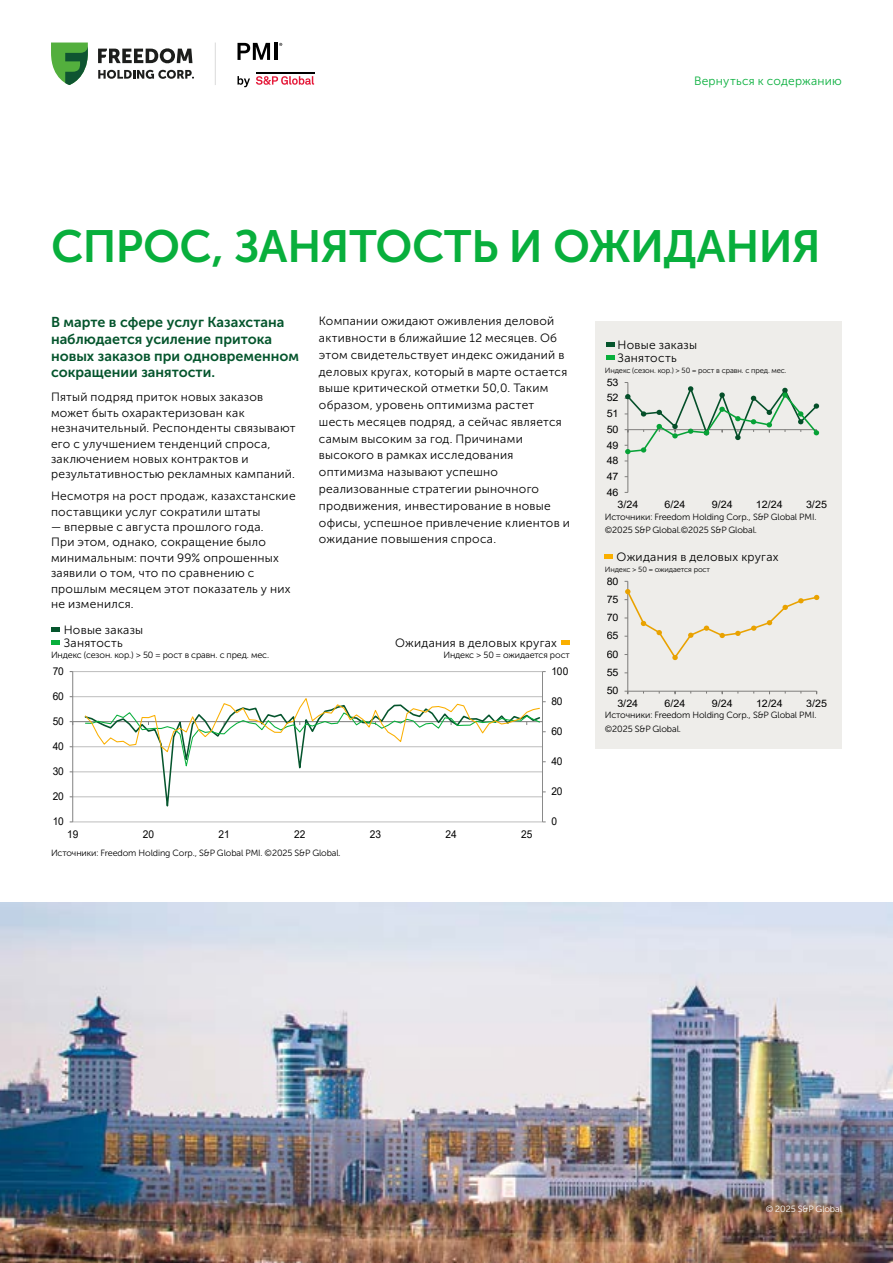
<style>
.page{position:relative;width:893px;height:1263px;background:#fff}
.page>*{position:absolute;margin:0;border:0;box-sizing:border-box;transform-origin:0 0}
.t1{font:45px "Museo Sans Cyrl 700";letter-spacing:-.01em;color:#08af3c}
.t2{font:14.25px/17px "Museo Sans Cyrl 700";color:#05552d}
.t3{font:12px/16.8px "Museo Sans Cyrl 300";letter-spacing:.02em;color:#000}
.t4{font:12px "Museo Sans Cyrl 300";letter-spacing:.02em;color:#08af3c}
.t5{font:10.8px "Arial";color:#000;scale:.94 1}
.t6{font:10.35px "Arial";color:#000;scale:1.04 1}
.t7{font:10.2px "Arial";color:#000;scale:1.05 1}
.t8{font:9px/13.2px "Museo Sans Cyrl 300";letter-spacing:-.01em;color:#000}
.t9{font:9px "Museo Sans Cyrl 300";letter-spacing:-.01em;color:#fff}
.t10{font:7.5px "Museo Sans Cyrl 300";letter-spacing:-.01em;color:#000}
</style>
<div class="page">
<svg style="left:237px;top:76px;width:13px;height:11px"></svg>
<svg style="left:256px;top:76px;width:58px;height:9px"></svg>
<hr style="left:256px;top:72px;width:58px;height:2px;background:#000">
<svg style="left:237px;top:43px;width:33px;height:17px"></svg>
<hr style="left:274px;top:43px;width:3px;height:17px;background:#000">
<svg style="left:98px;top:48px;width:96px;height:31px"></svg>
<svg style="left:51px;top:43px;width:37px;height:42px"></svg>
<hr style="left:215px;top:43px;width:1px;height:42px;background:#dadada">
<div style="left:595px;top:321px;width:247px;height:428px;background:#eeedea"></div>
<hr style="left:627px;top:382px;width:1px;height:110px;background:#868686">
<svg style="left:625px;top:382px;width:194px;height:72px"></svg>
<svg style="left:606px;top:343px;width:8px;height:4px"></svg>
<div style="left:606px;top:355px;width:8px;height:5px;background:#08af3c"></div>
<svg style="left:561px;top:640px;width:9px;height:4px"></svg>
<hr style="left:73px;top:822px;width:469px;height:1px;background:#bfbfbf">
<hr style="left:73px;top:796px;width:469px;height:1px;background:#bfbfbf">
<hr style="left:73px;top:771px;width:469px;height:1px;background:#bfbfbf">
<hr style="left:73px;top:746px;width:469px;height:1px;background:#bfbfbf">
<hr style="left:73px;top:696px;width:469px;height:1px;background:#bfbfbf">
<hr style="left:73px;top:671px;width:469px;height:1px;background:#bfbfbf">
<hr style="left:542px;top:671px;width:1px;height:151px;background:#868686">
<hr style="left:72px;top:671px;width:1px;height:151px;background:#7f7f7f">
<hr style="left:73px;top:721px;width:469px;height:1px;background:#7f7f7f">
<svg style="left:84px;top:771px;width:457px;height:51px"></svg>
<svg style="left:84px;top:697px;width:462px;height:74px"></svg>
<svg style="left:51px;top:640px;width:9px;height:4px"></svg>
<img style="left:0;top:902px;width:893px;height:361px">
<svg style="left:51px;top:627px;width:9px;height:4px"></svg>
<hr style="left:627px;top:581px;width:1px;height:110px;background:#868686">
<hr style="left:628px;top:691px;width:189px;height:1px;background:#868686">
<svg style="left:625px;top:589px;width:194px;height:71px"></svg>
<svg style="left:604px;top:554px;width:8px;height:4px"></svg>
<p class="t4" style="left:694px;top:74px;width:149px">Вернуться к содержанию</p>
<h1 class="t1" style="left:51px;top:221px;width:771px">СПРОС, ЗАНЯТОСТЬ И ОЖИДАНИЯ</h1>
<p class="t2" style="left:51px;top:313px;width:250px">В марте в сфере услуг Казахстана наблюдается усиление притока новых заказов при одновременном сокращении занятости.</p>
<p class="t3" style="left:51px;top:390px;width:246px;line-height:15.5px">Пятый подряд приток новых заказов может быть охарактеризован как незначительный. Респонденты связывают его с улучшением тенденций спроса, заключением новых контрактов и результативностью рекламных кампаний.</p>
<p class="t3" style="left:51px;top:488px;width:246px;line-height:15.5px">Несмотря на рост продаж, казахстанские поставщики услуг сократили штаты</p>
<p class="t3" style="left:51px;top:519px;width:241px;line-height:15.5px">— впервые с августа прошлого года.<br>При этом, однако, сокращение было минимальным: почти 99% опрошенных заявили о том, что по сравнению с прошлым месяцем этот показатель у них не изменился.</p>
<p class="t3" style="left:64px;top:621px;width:81px">Новые заказы</p>
<p class="t3" style="left:64px;top:634px;width:61px">Занятость</p>
<p class="t3" style="left:319px;top:313px;width:252px">Компании ожидают оживления деловой активности в ближайшие 12 месяцев. Об этом свидетельствует индекс ожиданий в деловых кругах, который в марте остается выше критической отметки 50,0. Таким образом, уровень оптимизма растет шесть месяцев подряд, а сейчас является самым высоким за год. Причинами высокого в рамках исследования оптимизма называют успешно реализованные стратегии рыночного продвижения, инвестирование в новые офисы, успешное привлечение клиентов и ожидание повышения спроса.</p>
<p class="t3" style="left:395px;top:634px;width:164px">Ожидания в деловых кругах</p>
<p class="t8" style="left:51px;top:649px;width:220px">Индекс (сезон. кор.) &gt; 50 = рост в сравн. с пред. мес.</p>
<p class="t8" style="left:443px;top:649px;width:128px">Индекс &gt; 50 = ожидается рост</p>
<p class="t5" style="left:53px;top:664px;width:13px">70</p>
<p class="t5" style="left:53px;top:689px;width:13px">60</p>
<p class="t5" style="left:53px;top:714px;width:13px">50</p>
<p class="t5" style="left:53px;top:739px;width:13px">40</p>
<p class="t5" style="left:53px;top:764px;width:13px">30</p>
<p class="t5" style="left:53px;top:789px;width:13px">20</p>
<p class="t5" style="left:53px;top:814px;width:13px">10</p>
<p class="t5" style="left:67px;top:827px;width:13px">19</p>
<p class="t5" style="left:143px;top:827px;width:13px">20</p>
<p class="t5" style="left:218px;top:827px;width:13px">21</p>
<p class="t5" style="left:294px;top:827px;width:13px">22</p>
<p class="t5" style="left:370px;top:827px;width:13px">23</p>
<p class="t5" style="left:445px;top:827px;width:13px">24</p>
<p class="t5" style="left:521px;top:827px;width:13px">25</p>
<p class="t8" style="left:51px;top:846px;width:291px">Источники: Freedom Holding Corp., S&amp;P Global PMI. ©2025 S&amp;P Global.</p>
<p class="t5" style="left:551px;top:664px;width:20px">100</p>
<p class="t5" style="left:551px;top:694px;width:13px">80</p>
<p class="t5" style="left:551px;top:724px;width:13px">60</p>
<p class="t5" style="left:551px;top:754px;width:13px">40</p>
<p class="t5" style="left:551px;top:784px;width:13px">20</p>
<p class="t5" style="left:551px;top:814px;width:7px">0</p>
<p class="t3" style="left:618px;top:337px;width:81px">Новые заказы</p>
<p class="t3" style="left:618px;top:350px;width:61px">Занятость</p>
<p class="t10" style="left:605px;top:366px;width:183px">Индекс (сезон. кор.) &gt; 50 = рост в сравн. с пред. мес.</p>
<p class="t7" style="left:607px;top:375px;width:13px">53</p>
<p class="t7" style="left:607px;top:391px;width:13px">52</p>
<p class="t7" style="left:607px;top:406px;width:13px">51</p>
<p class="t7" style="left:607px;top:422px;width:13px">50</p>
<p class="t7" style="left:607px;top:438px;width:13px">49</p>
<p class="t7" style="left:607px;top:454px;width:13px">48</p>
<p class="t7" style="left:607px;top:469px;width:13px">47</p>
<p class="t7" style="left:607px;top:485px;width:13px">46</p>
<p class="t7" style="left:617px;top:497px;width:21px">3/24</p>
<p class="t7" style="left:665px;top:497px;width:21px">6/24</p>
<p class="t7" style="left:712px;top:497px;width:21px">9/24</p>
<p class="t7" style="left:756px;top:497px;width:27px">12/24</p>
<p class="t7" style="left:806px;top:497px;width:21px">3/25</p>
<p class="t8" style="left:605px;top:510px;width:213px">Источники: Freedom Holding Corp., S&amp;P Global PMI. ©2025 S&amp;P Global.©2025 S&amp;P Global.</p>
<p class="t3" style="left:617px;top:548px;width:164px">Ожидания в деловых кругах</p>
<p class="t10" style="left:605px;top:565px;width:107px">Индекс &gt; 50 = ожидается рост</p>
<p class="t6" style="left:607px;top:574px;width:13px">80</p>
<p class="t6" style="left:607px;top:592px;width:13px">75</p>
<p class="t6" style="left:607px;top:610px;width:13px">70</p>
<p class="t6" style="left:607px;top:629px;width:13px">65</p>
<p class="t6" style="left:607px;top:647px;width:13px">60</p>
<p class="t6" style="left:607px;top:665px;width:13px">55</p>
<p class="t6" style="left:607px;top:684px;width:13px">50</p>
<p class="t6" style="left:617px;top:696px;width:22px">3/24</p>
<p class="t6" style="left:665px;top:696px;width:22px">6/24</p>
<p class="t6" style="left:712px;top:696px;width:22px">9/24</p>
<p class="t6" style="left:756px;top:696px;width:27px">12/24</p>
<p class="t6" style="left:806px;top:696px;width:22px">3/25</p>
<p class="t8" style="left:605px;top:709px;width:213px">Источники: Freedom Holding Corp., S&amp;P Global PMI. ©2025 S&amp;P Global.</p>
<p class="t9" style="left:766px;top:1204px;width:78px">© 2025 S&amp;P Global</p>
</div>
